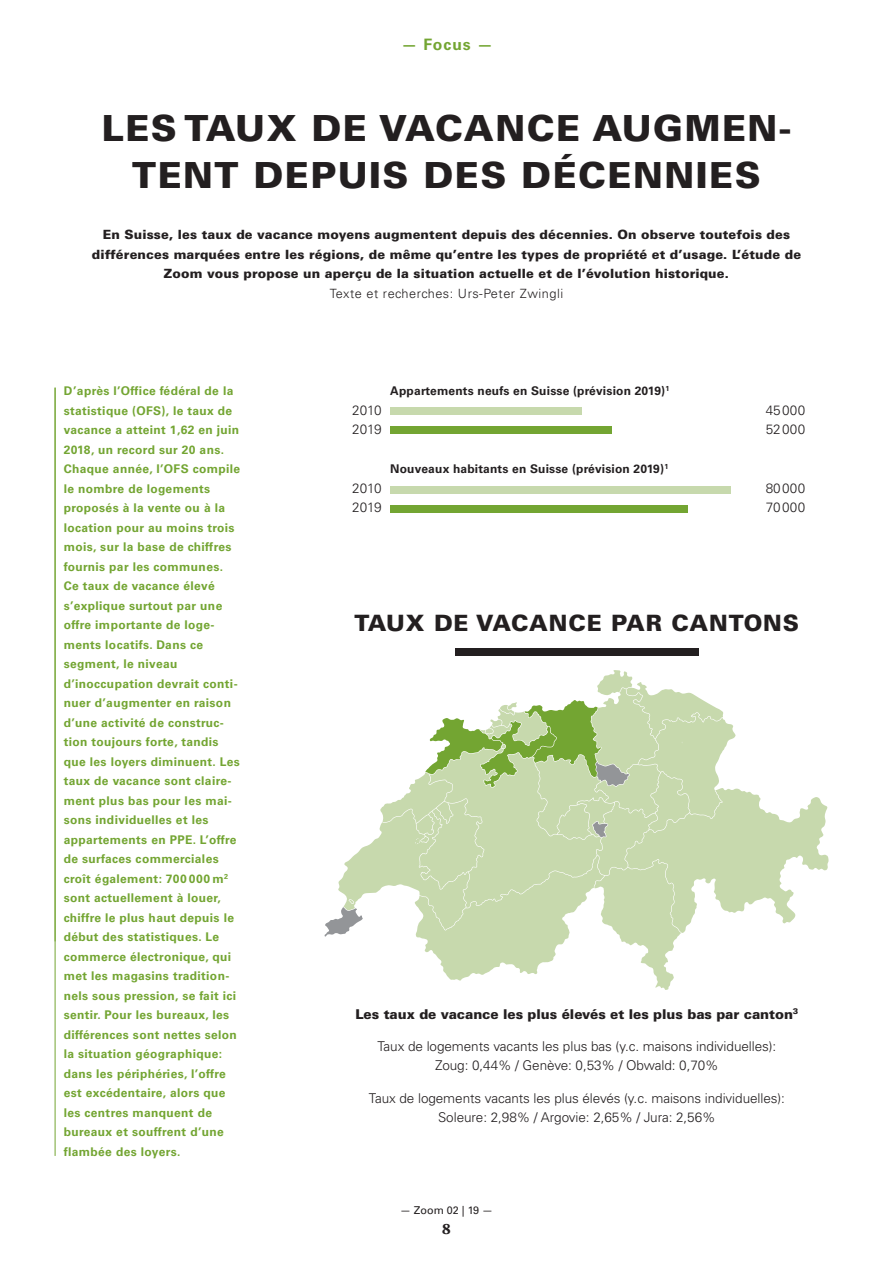
<style>
.page{position:relative;width:893px;height:1263px;background:#fff}
.page>*{position:absolute;margin:0;border:0;box-sizing:border-box;transform-origin:0 0}
.t1{font:900 36px/46.5px "Univers LT Std";letter-spacing:.04em;color:#231f20;text-align:center}
.t2{font:900 22.5px "Univers LT Std";letter-spacing:.04em;color:#231f20}
.t3{font:700 15.75px "Univers LT Std";letter-spacing:.06em;color:#73a532}
.t4{font:800 15.75px "Swift";color:#231f20}
.t5{font:300 13.5px/19.5px "Univers LT Std";letter-spacing:-.005em;color:#231f20;text-align:center}
.t6{font:900 13.5px "Univers LT Std";letter-spacing:-.005em;color:#231f20}
.t7{font:300 13.5px/19.5px "Univers LT Std";letter-spacing:.015em;color:#231f20}
.t8{font:900 12.75px/19.5px "Univers LT Std";letter-spacing:.01em;color:#231f20;text-align:center}
.t9{font:300 12.75px "Univers LT Std";letter-spacing:.04em;color:#231f20}
.t10{font:700 12px/19.5px "Univers LT Std";letter-spacing:.03em;color:#73a532}
.t11{font:700 12px "Univers LT Std";letter-spacing:.015em;color:#231f20}
.t12{font:10.8px "Univers LT Std";color:#231f20}
</style>
<div class="page">
<hr style="left:55px;top:388px;width:1px;height:768px;background:#73a532">
<svg style="left:324px;top:670px;width:505px;height:320px"></svg>
<div style="left:455px;top:649px;width:244px;height:7px;background:#231f20"></div>
<div style="left:390px;top:407px;width:192px;height:8px;background:#c7d9ad"></div>
<div style="left:390px;top:486px;width:340px;height:7px;background:#c7d9ad"></div>
<div style="left:390px;top:427px;width:221px;height:7px;background:#73a532"></div>
<div style="left:390px;top:505px;width:298px;height:8px;background:#73a532"></div>
<h3 class="t3" style="left:402px;top:35px;width:93px">— Focus —</h3>
<h1 class="t1" style="left:102px;top:105px;width:691px">LES TAUX DE VACANCE AUGMEN-<br>TENT DEPUIS DES DÉCENNIES</h1>
<p class="t8" style="left:92px;top:225px;width:711px">En Suisse, les taux de vacance moyens augmentent depuis des décennies. On observe toutefois des différences marquées entre les régions, de même qu’entre les types de propriété et d’usage. L’étude de<br>Zoom vous propose un aperçu de la situation actuelle et de l’évolution historique.</p>
<p class="t9" style="left:330px;top:286px;width:235px">Texte et recherches: Urs-Peter Zwingli</p>
<p class="t10" style="left:64px;top:381px;width:178px">D’après l’Office fédéral de la statistique (OFS), le taux de vacance a atteint 1,62 en juin<br>2018, un record sur 20 ans.<br>Chaque année, l’OFS compile le nombre de logements proposés à la vente ou à la location pour au moins trois mois, sur la base de chiffres fournis par les communes.<br>Ce taux de vacance élevé s’explique surtout par une offre importante de loge&shy;ments locatifs. Dans ce segment, le niveau d’inoccupation devrait conti&shy;nuer d’augmenter en raison d’une activité de construc&shy;tion toujours forte, tandis que les loyers diminuent. Les taux de vacance sont claire&shy;ment plus bas pour les mai&shy;sons individuelles et les appartements en PPE. L’offre de surfaces commerciales croît également: 700 000 m<sup>2 </sup>sont actuellement à louer, chiffre le plus haut depuis le début des statistiques. Le commerce électronique, qui met les magasins tradition&shy;nels sous pression, se fait ici sentir. Pour les bureaux, les différences sont nettes selon la situation géographique: dans les périphéries, l’offre est excédentaire, alors que les centres manquent de bureaux et souffrent d’une flambée des loyers.</p>
<p class="t5" style="left:352px;top:400px;width:31px;text-align:left">2010<br>2019</p>
<p class="t11" style="left:390px;top:384px;width:281px">Appartements neufs en Suisse (prévision 2019)<sup>1</sup></p>
<p class="t5" style="left:352px;top:478px;width:31px;text-align:left">2010<br>2019</p>
<p class="t11" style="left:390px;top:462px;width:280px">Nouveaux habitants en Suisse (prévision 2019)<sup>1</sup></p>
<p class="t7" style="left:766px;top:400px;width:41px">45000<br>52000</p>
<p class="t7" style="left:766px;top:478px;width:41px">80000<br>70000</p>
<h2 class="t2" style="left:355px;top:609px;width:446px">TAUX DE VACANCE PAR CANTONS</h2>
<p class="t6" style="left:355px;top:1005px;width:444px">Les taux de vacance les plus élevés et les plus bas par canton<sup>3</sup></p>
<p class="t5" style="left:377px;top:1036px;width:400px">Taux de logements vacants les plus bas (y.c. maisons individuelles):<br>Zoug: 0,44% / Genève: 0,53% / Obwald: 0,70%</p>
<p class="t5" style="left:369px;top:1088px;width:418px">Taux de logements vacants les plus élevés (y.c. maisons individuelles):<br>Soleure: 2,98% / Argovie: 2,65% / Jura: 2,56%</p>
<p class="t12" style="left:400px;top:1204px;width:94px">— Zoom 02 | 19 —</p>
<h3 class="t4" style="left:442px;top:1220px;width:10px">8</h3>
</div>
